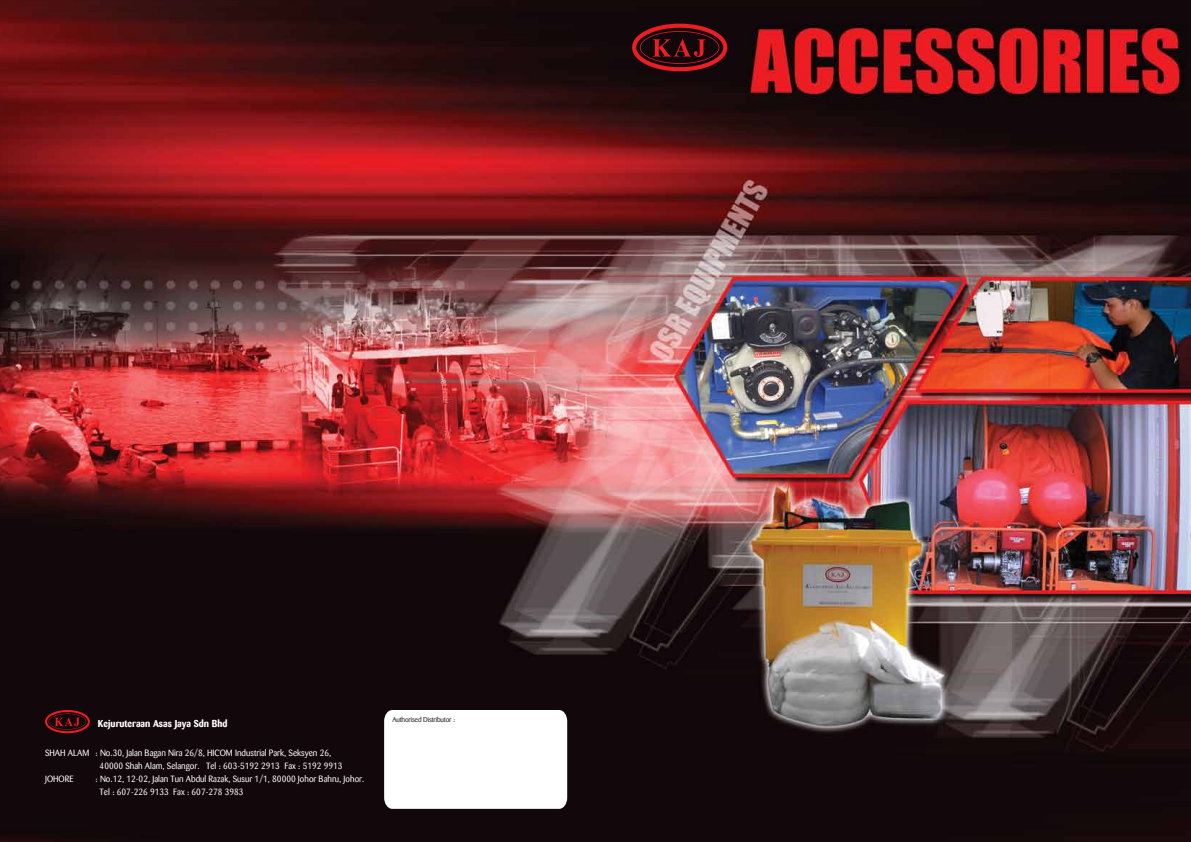
<style>
.page{position:relative;width:1191px;height:842px;background:#fff}
.page>*{position:absolute;margin:0;border:0;box-sizing:border-box;transform-origin:0 0}
.t1{font:700 10px "Barmeno";color:#fff}
.t2{font:9px/13px "Barmeno";color:#fff}
.t3{font:7px "Barmeno";letter-spacing:-.02em;color:#231f20}
</style>
<div class="page">
<img style="left:0;top:0;width:1191px;height:842px">
<svg style="left:632px;top:24px;width:95px;height:47px;background:#530d12"></svg>
<svg style="left:45px;top:710px;width:45px;height:23px"></svg>
<svg style="left:384px;top:710px;width:183px;height:99px"></svg>
<p class="t1" style="left:98px;top:718px;width:131px">Kejuruteraan Asas Jaya Sdn Bhd</p>
<p class="t2" style="left:45px;top:746px;width:288px">SHAH ALAM : No.30, Jalan Bagan Nira 26/8, HICOM Industrial Park, Seksyen 26,</p>
<p class="t2" style="left:100px;top:759px;width:244px">40000 Shah Alam, Selangor. Tel : 603-5192 2913 Fax : 5192 9913</p>
<p class="t2" style="left:45px;top:772px;width:30px">JOHORE</p>
<p class="t2" style="left:100px;top:772px;width:266px;text-indent:-4px">: No.12, 12-02, Jalan Tun Abdul Razak, Susur 1/1, 80000 Johor Bahru, Johor.<br>Tel : 607-226 9133 Fax : 607-278 3983</p>
<p class="t3" style="left:392px;top:715px;width:64px">Authorised Distributor :</p>
</div>
